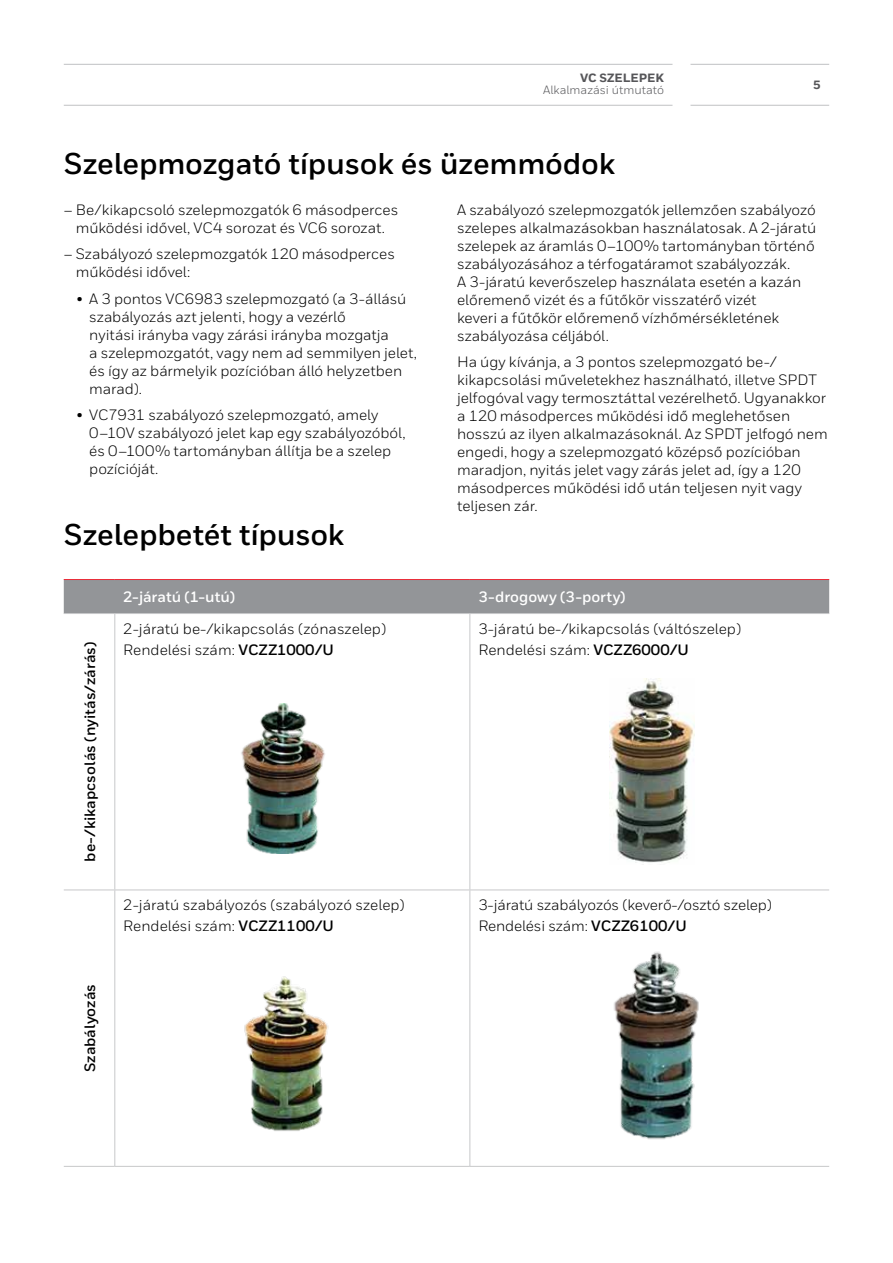
<style>
.page{position:relative;width:893px;height:1263px;background:#fff}
.page>*{position:absolute;margin:0;border:0;box-sizing:border-box;transform-origin:0 0}
.t1{font:700 30px "Honeywell Sans";letter-spacing:-.01em;color:#000}
.t2{font:15px/18px "Honeywell Sans";letter-spacing:-.005em;color:#000}
.t3{font:700 15px "Honeywell Sans";color:#000}
.t4{font:700 15px "Honeywell Sans";letter-spacing:-.005em;color:#fff}
.t5{font:12px "Honeywell Sans";color:#565659}
.t6{font:800 12px "Honeywell Sans";color:#565659}
.s1{font-weight:700}
</style>
<div class="page">
<div style="left:64px;top:580px;width:765px;height:33px;background:#939598"></div>
<hr style="left:64px;top:579px;width:51px;height:1px;background:#ea2c38">
<hr style="left:115px;top:579px;width:355px;height:1px;background:#ea2c38">
<hr style="left:470px;top:579px;width:359px;height:1px;background:#ea2c38">
<hr style="left:64px;top:613px;width:51px;height:1px;background:#c7c8ca">
<hr style="left:115px;top:613px;width:355px;height:1px;background:#c7c8ca">
<hr style="left:470px;top:613px;width:359px;height:1px;background:#c7c8ca">
<hr style="left:114px;top:614px;width:1px;height:275px;background:#c7c8ca">
<hr style="left:469px;top:614px;width:1px;height:275px;background:#c7c8ca">
<hr style="left:64px;top:889px;width:51px;height:1px;background:#c7c8ca">
<hr style="left:115px;top:889px;width:355px;height:1px;background:#c7c8ca">
<hr style="left:114px;top:890px;width:1px;height:276px;background:#c7c8ca">
<hr style="left:470px;top:889px;width:359px;height:1px;background:#c7c8ca">
<hr style="left:469px;top:890px;width:1px;height:276px;background:#c7c8ca">
<hr style="left:64px;top:1166px;width:51px;height:1px;background:#c7c8ca">
<hr style="left:115px;top:1166px;width:355px;height:1px;background:#c7c8ca">
<hr style="left:470px;top:1166px;width:359px;height:1px;background:#c7c8ca">
<img style="left:241px;top:703px;width:84px;height:150px">
<img style="left:609px;top:678px;width:85px;height:185px">
<img style="left:244px;top:976px;width:85px;height:155px">
<img style="left:614px;top:952px;width:85px;height:188px">
<hr style="left:690px;top:64px;width:139px;height:1px;background:#c7c8ca">
<hr style="left:690px;top:105px;width:139px;height:1px;background:#c7c8ca">
<hr style="left:64px;top:64px;width:608px;height:1px;background:#c7c8ca">
<hr style="left:64px;top:105px;width:608px;height:1px;background:#c7c8ca">
<p class="t6" style="left:580px;top:71px;width:85px">VC SZELEPEK</p>
<p class="t5" style="left:543px;top:83px;width:122px">Alkalmazási útmutató</p>
<h1 class="t1" style="left:64px;top:145px;width:553px">Szelepmozgató típusok és üzemmódok</h1>
<p class="t6" style="left:813px;top:78px;width:9px">5</p>
<p class="t2" style="left:64px;top:200px;width:336px;text-align:center">– Be/kikapcsoló szelepmozgatók 6 másodperces működési idővel, VC4 sorozat és VC6 sorozat.</p>
<p class="t2" style="left:76px;top:245px;width:321px;text-indent:-12px">– Szabályozó szelepmozgatók 120 másodperces működési idővel:</p>
<p class="t2" style="left:89px;top:289px;width:329px;text-indent:-13px">• A 3 pontos VC6983 szelepmozgató (a 3-állású szabályozás azt jelenti, hogy a vezérlő<br>nyitási irányba vagy zárási irányba mozgatja<br>a szelepmozgatót, vagy nem ad semmilyen jelet, és így az bármelyik pozícióban álló helyzetben marad).</p>
<p class="t2" style="left:89px;top:406px;width:318px;text-indent:-13px">• VC7931 szabályozó szelepmozgató, amely 0–10V szabályozó jelet kap egy szabályozóból, és 0–100% tartományban állítja be a szelep pozícióját.</p>
<h1 class="t1" style="left:64px;top:516px;width:282px">Szelepbetét típusok</h1>
<p class="t2" style="left:457px;top:200px;width:361px">A szabályozó szelepmozgatók jellemzően szabályozó szelepes alkalmazásokban használatosak. A 2-járatú szelepek az áramlás 0–100% tartományban történő szabályozásához a térfogatáramot szabályozzák.<br>A 3-járatú keverőszelep használata esetén a kazán előremenő vizét és a fűtőkör visszatérő vizét<br>keveri a fűtőkör előremenő vízhőmérsékletének szabályozása céljából.</p>
<p class="t2" style="left:457px;top:353px;width:372px">Ha úgy kívánja, a 3 pontos szelepmozgató be-/ kikapcsolási műveletekhez használható, illetve SPDT jelfogóval vagy termosztáttal vezérelhető. Ugyanakkor a 120 másodperces működési idő meglehetősen hosszú az ilyen alkalmazásoknál. Az SPDT jelfogó nem engedi, hogy a szelepmozgató középső pozícióban maradjon, nyitás jelet vagy zárás jelet ad, így a 120 másodperces működési idő után teljesen nyit vagy teljesen zár.</p>
<p class="t3" style="left:81px;top:862px;width:221px;rotate:-90deg">be-/kikapcsolás (nyitás/zárás)</p>
<p class="t3" style="left:81px;top:1072px;width:90px;rotate:-90deg">Szabályozás</p>
<p class="t4" style="left:123px;top:588px;width:113px">2-járatú (1-utú)</p>
<p class="t4" style="left:478px;top:588px;width:148px">3-drogowy (3-porty)</p>
<p class="t2" style="left:123px;top:618px;width:264px;line-height:21px">2-járatú be-/kikapcsolás (zónaszelep)<br>Rendelési szám: <span class="s1">VCZZ1000/U</span></p>
<p class="t2" style="left:478px;top:618px;width:264px;line-height:21px">3-járatú be-/kikapcsolás (váltószelep)<br>Rendelési szám: <span class="s1">VCZZ6000/U</span></p>
<p class="t2" style="left:123px;top:894px;width:283px;line-height:21px">2-járatú szabályozós (szabályozó szelep)<br>Rendelési szám: <span class="s1">VCZZ1100/U</span></p>
<p class="t2" style="left:478px;top:894px;width:295px;line-height:21px">3-járatú szabályozós (keverő-/osztó szelep)<br>Rendelési szám: <span class="s1">VCZZ6100/U</span></p>
</div>
